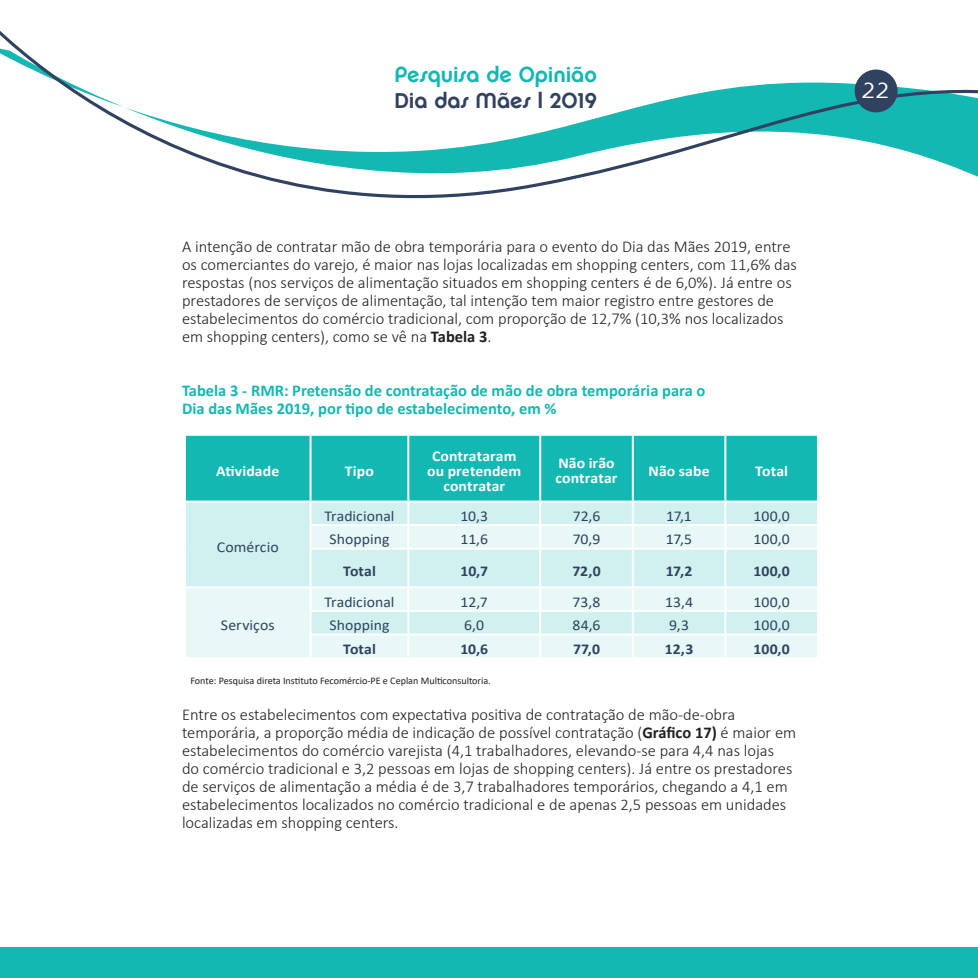
<style>
.page{position:relative;width:978px;height:978px;background:#fff}
.page>*{position:absolute;margin:0;border:0;box-sizing:border-box;transform-origin:0 0}
.t1{font:21.6px "Chalet New York Nineteen Seventy";letter-spacing:-.005em;color:#13b8b3}
.t2{font:21.6px "Chalet New York Nineteen Seventy";letter-spacing:-.005em;color:#314260}
.t3{font:21.6px "Comercio Sans";color:#fff}
.corpoParagrafo{font:300 16.5px/18px "Calibri";color:#231f20}
.corpoParagrafo-2{font:700 16.5px/18px "Calibri";color:#13b8b3}
.graficoDadosClaro{font:15.15px "Calibri";letter-spacing:.005em;color:#314260;scale:1.05 1}
.graficoDadosClaro-2{font:15px "Calibri";letter-spacing:.005em;color:#314260;scale:1.05 1}
.graficoDadosClaro-3{font:700 15px/15.1px "Calibri";letter-spacing:.005em;color:#fff;text-align:center;scale:1.05 1}
.graficoDadosClaro-4{font:700 15px "Calibri";letter-spacing:.005em;color:#314260;scale:1.05 1}
.corpoParagrafo-3{font:10.05px "Calibri";color:#231f20}
.s1{font-weight:700}
</style>
<div class="page">
<div style="left:0;top:947px;width:978px;height:31px;background:#13b8b3"></div>
<svg style="left:0;top:31px;width:978px;height:168px"></svg>
<div style="left:855px;top:70px;width:43px;height:42px;background:#314260;border-radius:50%"></div>
<div style="left:186px;top:436px;width:631px;height:65px;background:#13b8b3"></div>
<div style="left:186px;top:502px;width:631px;height:23px;background:#d0f1f0"></div>
<svg style="left:186px;top:525px;width:631px;height:132px;background:#dcf4f3"></svg>
<hr style="left:310px;top:436px;width:2px;height:65px;background:#fff">
<hr style="left:407px;top:436px;width:2px;height:65px;background:#fff">
<hr style="left:539px;top:436px;width:2px;height:65px;background:#fff">
<hr style="left:632px;top:436px;width:2px;height:65px;background:#fff">
<hr style="left:724px;top:436px;width:2px;height:65px;background:#fff">
<hr style="left:310px;top:502px;width:2px;height:22px;background:#fff">
<hr style="left:407px;top:502px;width:2px;height:22px;background:#fff">
<hr style="left:539px;top:502px;width:2px;height:22px;background:#fff">
<hr style="left:632px;top:502px;width:2px;height:22px;background:#fff">
<hr style="left:724px;top:502px;width:2px;height:22px;background:#fff">
<hr style="left:310px;top:524px;width:98px;height:2px;background:#fff">
<hr style="left:408px;top:524px;width:132px;height:2px;background:#fff">
<hr style="left:540px;top:524px;width:93px;height:2px;background:#fff">
<hr style="left:633px;top:524px;width:92px;height:2px;background:#fff">
<hr style="left:725px;top:524px;width:94px;height:2px;background:#fff">
<hr style="left:310px;top:526px;width:2px;height:22px;background:#fff">
<hr style="left:407px;top:526px;width:2px;height:22px;background:#fff">
<hr style="left:539px;top:526px;width:2px;height:22px;background:#fff">
<hr style="left:632px;top:526px;width:2px;height:22px;background:#fff">
<hr style="left:724px;top:526px;width:2px;height:22px;background:#fff">
<hr style="left:310px;top:548px;width:98px;height:2px;background:#fff">
<hr style="left:408px;top:548px;width:132px;height:2px;background:#fff">
<hr style="left:540px;top:548px;width:93px;height:2px;background:#fff">
<hr style="left:633px;top:548px;width:92px;height:2px;background:#fff">
<hr style="left:725px;top:548px;width:94px;height:2px;background:#fff">
<hr style="left:310px;top:550px;width:2px;height:36px;background:#fff">
<hr style="left:407px;top:550px;width:2px;height:36px;background:#fff">
<hr style="left:539px;top:550px;width:2px;height:36px;background:#fff">
<hr style="left:632px;top:550px;width:2px;height:36px;background:#fff">
<hr style="left:724px;top:550px;width:2px;height:36px;background:#fff">
<hr style="left:310px;top:588px;width:2px;height:22px;background:#fff">
<hr style="left:184px;top:586px;width:127px;height:2px;background:#fff">
<hr style="left:407px;top:588px;width:2px;height:22px;background:#fff">
<hr style="left:539px;top:588px;width:2px;height:22px;background:#fff">
<hr style="left:632px;top:588px;width:2px;height:22px;background:#fff">
<hr style="left:724px;top:588px;width:2px;height:22px;background:#fff">
<hr style="left:311px;top:586px;width:97px;height:2px;background:#fff">
<hr style="left:408px;top:586px;width:132px;height:2px;background:#fff">
<hr style="left:540px;top:586px;width:93px;height:2px;background:#fff">
<hr style="left:633px;top:586px;width:92px;height:2px;background:#fff">
<hr style="left:725px;top:586px;width:94px;height:2px;background:#fff">
<hr style="left:310px;top:610px;width:98px;height:2px;background:#fff">
<hr style="left:408px;top:610px;width:132px;height:2px;background:#fff">
<hr style="left:540px;top:610px;width:93px;height:2px;background:#fff">
<hr style="left:633px;top:610px;width:92px;height:2px;background:#fff">
<hr style="left:725px;top:610px;width:94px;height:2px;background:#fff">
<hr style="left:310px;top:612px;width:2px;height:22px;background:#fff">
<hr style="left:407px;top:612px;width:2px;height:22px;background:#fff">
<hr style="left:539px;top:612px;width:2px;height:22px;background:#fff">
<hr style="left:632px;top:612px;width:2px;height:22px;background:#fff">
<hr style="left:724px;top:612px;width:2px;height:22px;background:#fff">
<hr style="left:310px;top:634px;width:98px;height:1px;background:#fff">
<hr style="left:310px;top:635px;width:2px;height:22px;background:#fff">
<hr style="left:408px;top:634px;width:132px;height:1px;background:#fff">
<hr style="left:407px;top:635px;width:2px;height:22px;background:#fff">
<hr style="left:540px;top:634px;width:93px;height:1px;background:#fff">
<hr style="left:539px;top:635px;width:2px;height:22px;background:#fff">
<hr style="left:633px;top:634px;width:92px;height:1px;background:#fff">
<hr style="left:632px;top:635px;width:2px;height:22px;background:#fff">
<hr style="left:725px;top:634px;width:94px;height:1px;background:#fff">
<hr style="left:724px;top:635px;width:2px;height:22px;background:#fff">
<h1 class="t1" style="left:394px;top:61px;width:204px">Pesquisa de Opinião</h1>
<h1 class="t2" style="left:394px;top:87px;width:204px">Dia das Mães | 2019</h1>
<p class="corpoParagrafo" style="left:182px;top:237px;width:616px">A intenção de contratar mão de obra temporária para o evento do Dia das Mães 2019, entre os comerciantes do varejo, é maior nas lojas localizadas em shopping centers, com 11,6% das respostas (nos serviços de alimentação situados em shopping centers é de 6,0%). Já entre os prestadores de serviços de alimentação, tal intenção tem maior registro entre gestores de estabelecimentos do comércio tradicional, com proporção de 12,7% (10,3% nos localizados em shopping centers), como se vê na <span class="s1">Tabela 3</span>.</p>
<p class="corpoParagrafo-2" style="left:182px;top:381px;width:525px">Tabela 3 - RMR: Pretensão de contratação de mão de obra temporária para o<br>Dia das Mães 2019, por tipo de estabelecimento, em %</p>
<p class="graficoDadosClaro-3" style="left:216px;top:463px;width:62px">Atividade</p>
<p class="graficoDadosClaro-3" style="left:345px;top:463px;width:29px">Tipo</p>
<p class="graficoDadosClaro-3" style="left:427px;top:448px;width:91px">Contrataram ou pretendem contratar</p>
<p class="graficoDadosClaro-3" style="left:556px;top:455px;width:60px;text-align:left">Não irão contratar</p>
<p class="graficoDadosClaro-3" style="left:649px;top:463px;width:60px">Não sabe</p>
<p class="graficoDadosClaro-3" style="left:755px;top:463px;width:33px">Total</p>
<p class="graficoDadosClaro" style="left:217px;top:536px;width:61px">Comércio</p>
<p class="graficoDadosClaro" style="left:221px;top:615px;width:53px">Serviços</p>
<p class="graficoDadosClaro-2" style="left:324px;top:505px;width:68px">Tradicional</p>
<p class="graficoDadosClaro-2" style="left:460px;top:505px;width:28px">10,3</p>
<p class="graficoDadosClaro-2" style="left:573px;top:505px;width:28px">72,6</p>
<p class="graficoDadosClaro-2" style="left:666px;top:505px;width:26px">17,1</p>
<p class="graficoDadosClaro-2" style="left:754px;top:505px;width:36px">100,0</p>
<p class="graficoDadosClaro-2" style="left:329px;top:529px;width:59px">Shopping</p>
<p class="graficoDadosClaro-2" style="left:461px;top:529px;width:28px">11,6</p>
<p class="graficoDadosClaro-2" style="left:573px;top:529px;width:28px">70,9</p>
<p class="graficoDadosClaro-2" style="left:666px;top:529px;width:26px">17,5</p>
<p class="graficoDadosClaro-2" style="left:754px;top:529px;width:36px">100,0</p>
<p class="graficoDadosClaro-4" style="left:343px;top:560px;width:33px">Total</p>
<p class="graficoDadosClaro-4" style="left:460px;top:560px;width:28px">10,7</p>
<p class="graficoDadosClaro-4" style="left:572px;top:560px;width:28px">72,0</p>
<p class="graficoDadosClaro-4" style="left:666px;top:560px;width:27px">17,2</p>
<p class="graficoDadosClaro-4" style="left:753px;top:560px;width:36px">100,0</p>
<p class="graficoDadosClaro-2" style="left:324px;top:591px;width:68px">Tradicional</p>
<p class="graficoDadosClaro-2" style="left:461px;top:591px;width:27px">12,7</p>
<p class="graficoDadosClaro-2" style="left:573px;top:591px;width:28px">73,8</p>
<p class="graficoDadosClaro-2" style="left:665px;top:591px;width:28px">13,4</p>
<p class="graficoDadosClaro-2" style="left:754px;top:591px;width:36px">100,0</p>
<p class="graficoDadosClaro-2" style="left:329px;top:615px;width:59px">Shopping</p>
<p class="graficoDadosClaro-2" style="left:464px;top:615px;width:20px">6,0</p>
<p class="graficoDadosClaro-2" style="left:572px;top:615px;width:28px">84,6</p>
<p class="graficoDadosClaro-2" style="left:669px;top:615px;width:20px">9,3</p>
<p class="graficoDadosClaro-2" style="left:754px;top:615px;width:36px">100,0</p>
<p class="graficoDadosClaro-4" style="left:343px;top:638px;width:33px">Total</p>
<p class="graficoDadosClaro-4" style="left:460px;top:638px;width:28px">10,6</p>
<p class="graficoDadosClaro-4" style="left:573px;top:638px;width:27px">77,0</p>
<p class="graficoDadosClaro-4" style="left:665px;top:638px;width:29px">12,3</p>
<p class="graficoDadosClaro-4" style="left:753px;top:638px;width:36px">100,0</p>
<p class="corpoParagrafo-3" style="left:190px;top:674px;width:302px">Fonte: Pesquisa direta Instituto Fecomércio-PE e Ceplan Multiconsultoria.</p>
<p class="corpoParagrafo" style="left:182px;top:705px;width:616px">Entre os estabelecimentos com expectativa positiva de contratação de mão-de-obra temporária, a proporção média de indicação de possível contratação (<span class="s1">Gráfico 17)</span> é maior em estabelecimentos do comércio varejista (4,1 trabalhadores, elevando-se para 4,4 nas lojas<br>do comércio tradicional e 3,2 pessoas em lojas de shopping centers). Já entre os prestadores de serviços de alimentação a média é de 3,7 trabalhadores temporários, chegando a 4,1 em estabelecimentos localizados no comércio tradicional e de apenas 2,5 pessoas em unidades localizadas em shopping centers.</p>
<h1 class="t3" style="left:861px;top:79px;width:30px">22</h1>
</div>
